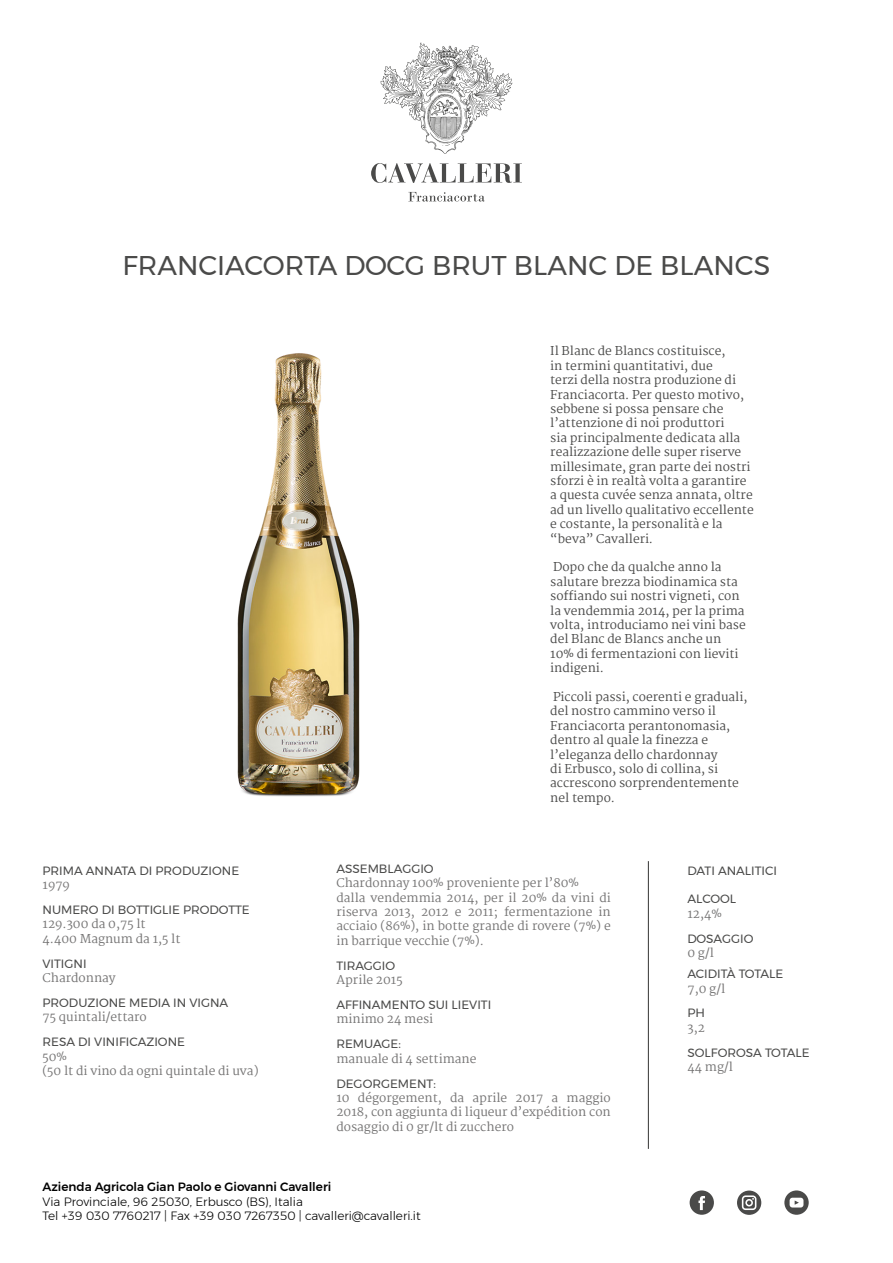
<style>
.page{position:relative;width:893px;height:1263px;background:#fff}
.page>*{position:absolute;margin:0;border:0;box-sizing:border-box;transform-origin:0 0}
.t1{font:27px "Montserrat";color:#4a4a49}
.t2{font:12px/14.4px "Martel";color:#4a4a49}
.t3{font:12px/14.4px "Martel";color:#757474}
.t4{font:12px "Montserrat";color:#4a4a49}
.t5{font:300 12px/14.4px "Montserrat";color:#000}
.t6{font:500 12px "Montserrat";color:#000}
</style>
<div class="page">
<svg style="left:737px;top:1190px;width:24px;height:25px"></svg>
<svg style="left:690px;top:1190px;width:24px;height:25px"></svg>
<svg style="left:784px;top:1190px;width:25px;height:25px"></svg>
<svg style="left:381px;top:42px;width:131px;height:112px"></svg>
<svg style="left:371px;top:163px;width:151px;height:20px"></svg>
<svg style="left:408px;top:192px;width:77px;height:10px"></svg>
<hr style="left:648px;top:861px;width:1px;height:288px;background:#4a4a49">
<img style="left:237px;top:353px;width:123px;height:444px">
<h1 class="t1" style="left:123px;top:244px;width:649px">FRANCIACORTA DOCG BRUT BLANC DE BLANCS</h1>
<p class="t4" style="left:43px;top:861px;width:198px">PRIMA ANNATA DI PRODUZIONE</p>
<p class="t3" style="left:43px;top:878px;width:29px">1979</p>
<p class="t4" style="left:43px;top:900px;width:209px">NUMERO DI BOTTIGLIE PRODOTTE</p>
<p class="t3" style="left:43px;top:917px;width:139px">129.300 da 0,75 lt<br>4.400 Magnum da 1,5 lt</p>
<p class="t4" style="left:43px;top:954px;width:46px">VITIGNI</p>
<p class="t3" style="left:43px;top:971px;width:75px">Chardonnay</p>
<p class="t4" style="left:43px;top:993px;width:187px">PRODUZIONE MEDIA IN VIGNA</p>
<p class="t3" style="left:43px;top:1010px;width:106px">75 quintali/ettaro</p>
<p class="t4" style="left:43px;top:1033px;width:144px">RESA DI VINIFICAZIONE</p>
<p class="t3" style="left:43px;top:1049px;width:217px">50%<br>(50 lt di vino da ogni quintale di uva)</p>
<p class="t2" style="left:550px;top:344px;width:205px">Il Blanc de Blancs costituisce,<br>in termini quantitativi, due<br>terzi della nostra produzione di<br>Franciacorta. Per questo motivo, sebbene si possa pensare che l’attenzione di noi produttori<br>sia principalmente dedicata alla realizzazione delle super riserve millesimate, gran parte dei nostri sforzi è in realtà volta a garantire a questa cuvée senza annata, oltre ad un livello qualitativo eccellente e costante, la personalità e la “beva” Cavalleri.</p>
<p class="t2" style="left:550px;top:560px;width:197px">Dopo che da qualche anno la salutare brezza biodinamica sta soffiando sui nostri vigneti, con la vendemmia 2014, per la prima volta, introduciamo nei vini base del Blanc de Blancs anche un<br>10% di fermentazioni con lieviti indigeni.</p>
<p class="t2" style="left:550px;top:690px;width:199px">Piccoli passi, coerenti e graduali, del nostro cammino verso il<br>Franciacorta perantonomasia, dentro al quale la finezza e l’eleganza dello chardonnay<br>di Erbusco, solo di collina, si accrescono sorprendentemente nel tempo.</p>
<p class="t4" style="left:336px;top:859px;width:99px">ASSEMBLAGGIO</p>
<p class="t3" style="left:336px;top:876px;width:276px">Chardonnay 100% proveniente per l’80% dalla vendemmia 2014, per il 20% da vini di riserva 2013, 2012 e 2011; fermentazione in acciaio (86%), in botte grande di rovere (7%) e in barrique vecchie (7%).</p>
<p class="t4" style="left:336px;top:956px;width:60px">TIRAGGIO</p>
<p class="t3" style="left:336px;top:973px;width:68px">Aprile 2015</p>
<p class="t4" style="left:336px;top:995px;width:156px">AFFINAMENTO SUI LIEVITI</p>
<p class="t3" style="left:336px;top:1012px;width:98px">minimo 24 mesi</p>
<p class="t4" style="left:336px;top:1035px;width:66px">REMUAGE:</p>
<p class="t3" style="left:336px;top:1051px;width:142px">manuale di 4 settimane</p>
<p class="t4" style="left:336px;top:1074px;width:101px">DEGORGEMENT:</p>
<p class="t3" style="left:336px;top:1091px;width:276px;text-align:justify">10 dégorgement, da aprile 2017 a maggio 2018, con aggiunta di liqueur d’expédition con dosaggio di 0 gr/lt di zucchero</p>
<p class="t4" style="left:687px;top:861px;width:91px">DATI ANALITICI</p>
<p class="t4" style="left:687px;top:890px;width:50px">ALCOOL</p>
<p class="t3" style="left:687px;top:906px;width:36px">12,4%</p>
<p class="t4" style="left:687px;top:929px;width:68px">DOSAGGIO</p>
<p class="t3" style="left:687px;top:946px;width:28px">0 g/l</p>
<p class="t4" style="left:687px;top:965px;width:97px">ACIDITÀ TOTALE</p>
<p class="t3" style="left:687px;top:981px;width:39px">7,0 g/l</p>
<p class="t4" style="left:687px;top:1004px;width:19px">PH</p>
<p class="t3" style="left:687px;top:1020px;width:19px">3,2</p>
<p class="t4" style="left:687px;top:1043px;width:124px">SOLFOROSA TOTALE</p>
<p class="t3" style="left:687px;top:1060px;width:47px">44 mg/l</p>
<p class="t6" style="left:43px;top:1178px;width:290px">Azienda Agricola Gian Paolo e Giovanni Cavalleri</p>
<p class="t5" style="left:43px;top:1194px;width:380px">Via Provinciale, 96 25030, Erbusco (BS), Italia<br>Tel +39 030 7760217 | Fax +39 030 7267350 | cavalleri@cavalleri.it</p>
</div>
